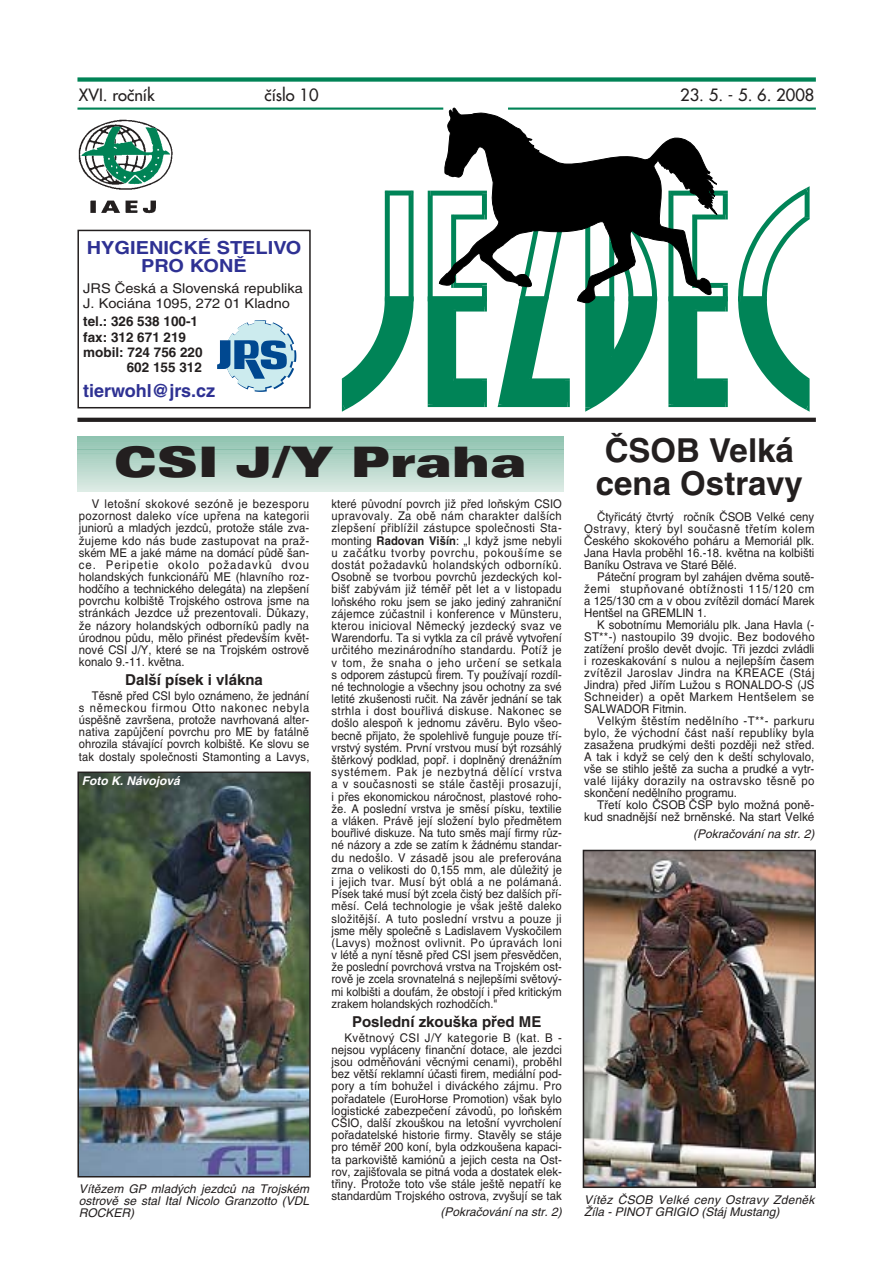
<style>
.page{position:relative;width:893px;height:1262px;background:#fff}
.page>*{position:absolute;margin:0;border:0;box-sizing:border-box;transform-origin:0 0}
.t1{font:900 expanded 42px "Univers CE";color:#231f1f}
.t2{font:700 33px/33px "Helvetica CE";color:#231f1f}
.t3{font:700 18px/18px "Helvetica CE";color:#2e3193;text-align:center;scale:1.11 1}
.t4{font:700 18px "Helvetica CE";color:#2e3193}
.t5{font:16.5px "Futura CE";color:#231f1f}
.t6{font:700 15px "Helvetica CE";color:#231f1f}
.t7{font:700 13.5px "Helvetica CE";color:#231f1f}
.t8{font:13.5px/15px "Helvetica CE";color:#231f1f;scale:1.08 1}
.t9{font:12px/12.1px "Helvetica CE";color:#231f1f;text-align:justify;scale:.95 1}
.t10{font:12px/12.1px "Helvetica CE";color:#231f1f;text-align:justify;scale:.93 1}
.t11{font:italic 12px/12px "Helvetica CE";color:#231f1f;text-align:justify}
.t12{font:12px/12px "Helvetica CE";color:#231f1f;text-align:right}
.t13{font:italic 12px/12px "Helvetica CE";letter-spacing:.02em;color:#231f1f}
.t14{font:italic 700 12px "Helvetica CE";color:#fff}
.s1{font-weight:700}
</style>
<div class="page">
<div style="left:77px;top:77px;width:738px;height:5px;background:#008356"></div>
<div style="left:77px;top:417px;width:738px;height:5px;background:#231f1f"></div>
<svg style="left:497px;top:303px;width:73px;height:104px"></svg>
<svg style="left:668px;top:191px;width:59px;height:216px"></svg>
<svg style="left:427px;top:191px;width:60px;height:216px"></svg>
<svg style="left:585px;top:303px;width:72px;height:109px"></svg>
<svg style="left:738px;top:186px;width:71px;height:226px"></svg>
<svg style="left:342px;top:190px;width:71px;height:222px"></svg>
<svg style="left:438px;top:107px;width:280px;height:196px"></svg>
<hr style="left:77px;top:107px;width:366px;height:3px;background:#008356">
<hr style="left:508px;top:107px;width:307px;height:3px;background:#008356">
<img style="left:78px;top:119px;width:95px;height:94px">
<svg style="left:217px;top:320px;width:79px;height:72px"></svg>
<div style="left:77px;top:230px;width:234px;height:178px;border:2px solid #231f1f"></div>
<hr style="left:77px;top:436px;width:486px;height:2px;background:#71b49c">
<hr style="left:77px;top:438px;width:486px;height:2px;background:#76b69f">
<hr style="left:77px;top:440px;width:486px;height:2px;background:#78b8a0">
<hr style="left:77px;top:442px;width:486px;height:2px;background:#7dbaa3">
<hr style="left:77px;top:444px;width:486px;height:2px;background:#80bba6">
<hr style="left:77px;top:446px;width:486px;height:2px;background:#84bda9">
<hr style="left:77px;top:448px;width:486px;height:2px;background:#88beaa">
<hr style="left:77px;top:450px;width:486px;height:2px;background:#8cc1ad">
<hr style="left:77px;top:452px;width:486px;height:2px;background:#90c3b1">
<hr style="left:77px;top:454px;width:486px;height:2px;background:#94c5b2">
<hr style="left:77px;top:456px;width:486px;height:2px;background:#97c7b4">
<hr style="left:77px;top:458px;width:486px;height:2px;background:#9bc8b6">
<hr style="left:77px;top:460px;width:486px;height:2px;background:#9fcbba">
<hr style="left:77px;top:462px;width:486px;height:2px;background:#a1ccbc">
<hr style="left:77px;top:464px;width:486px;height:2px;background:#a7cebe">
<hr style="left:77px;top:466px;width:486px;height:2px;background:#a9d0c1">
<hr style="left:77px;top:468px;width:486px;height:2px;background:#add2c4">
<hr style="left:77px;top:470px;width:486px;height:2px;background:#b1d3c6">
<hr style="left:77px;top:472px;width:486px;height:2px;background:#b4d6c8">
<hr style="left:77px;top:474px;width:486px;height:2px;background:#b8d7cb">
<hr style="left:77px;top:476px;width:486px;height:2px;background:#bcdace">
<hr style="left:77px;top:478px;width:486px;height:2px;background:#c0dbd0">
<hr style="left:77px;top:480px;width:486px;height:2px;background:#c4ded3">
<hr style="left:77px;top:482px;width:486px;height:2px;background:#c8e0d6">
<hr style="left:77px;top:484px;width:486px;height:2px;background:#cbe2d8">
<hr style="left:77px;top:486px;width:486px;height:2px;background:#d0e4dc">
<hr style="left:77px;top:488px;width:486px;height:2px;background:#d3e6de">
<hr style="left:77px;top:490px;width:486px;height:2px;background:#d7e9e0">
<img style="left:80px;top:774px;width:228px;height:400px">
<div style="left:77px;top:771px;width:234px;height:406px;border:2px solid #231f1f"></div>
<img style="left:585px;top:852px;width:227px;height:333px">
<div style="left:582px;top:849px;width:233px;height:339px;border:2px solid #231f1f"></div>
<h3 class="t5" style="left:79px;top:87px;width:77px">XVI. roãník</h3>
<h3 class="t5" style="left:264px;top:87px;width:56px">ãíslo 10</h3>
<h3 class="t5" style="left:680px;top:87px;width:136px">23. 5. - 5. 6. 2008</h3>
<h3 class="t3" style="left:87px;top:240px;width:195px">HYGIENICKÉ STELIVO<br>PRO KONĚ</h3>
<p class="t8" style="left:83px;top:283px;width:205px">JRS Česká a Slovenská republika<br>J. Kociána 1095, 272 01 Kladno</p>
<p class="t7" style="left:83px;top:317px;width:116px">tel.: 326 538 100-1</p>
<p class="t7" style="left:83px;top:332px;width:104px">fax: 312 671 219</p>
<p class="t7" style="left:83px;top:347px;width:121px">mobil: 724 756 220</p>
<p class="t7" style="left:127px;top:362px;width:77px">602 155 312</p>
<h3 class="t4" style="left:83px;top:384px;width:133px">tierwohl@jrs.cz</h3>
<h1 class="t1" style="left:114px;top:447px;width:413px">CSI J/Y Praha</h1>
<p class="t9" style="left:79px;top:499px;width:244px;text-indent:13px">V letošní skokové sezóně je bezesporu pozornost daleko více upřena na kategorii juniorů a mladých jezdců, protože stále zva&shy;žujeme kdo nás bude zastupovat na praž&shy;ském ME a jaké máme na domácí půdě šan&shy;ce. Peripetie okolo požadavků dvou holandských funkcionářů ME (hlavního roz&shy;hodčího a technického delegáta) na zlepšení povrchu kolbiště Trojského ostrova jsme na stránkách Jezdce už prezentovali. Důkazy, že názory holandských odborníků padly na úrodnou půdu, mělo přinést především květ&shy;nové CSI J/Y, které se na Trojském ostrově konalo 9.-11. května.</p>
<p class="t6" style="left:125px;top:674px;width:139px">Další písek i vlákna</p>
<p class="t10" style="left:79px;top:691px;width:249px;text-indent:13px">Těsně před CSI bylo oznámeno, že jednání s německou firmou Otto nakonec nebyla úspěšně završena, protože navrhovaná alter&shy;nativa zapůjčení povrchu pro ME by fatálně ohrozila stávající povrch kolbiště. Ke slovu se tak dostaly společnosti Stamonting a Lavys,</p>
<p class="t14" style="left:82px;top:776px;width:99px">Foto K. Návojová</p>
<p class="t11" style="left:79px;top:1183px;width:232px">Vítězem GP mladých jezdců na Trojském ostrově se stal Ital Nicolo Granzotto (VDL ROCKER)</p>
<p class="t10" style="left:331px;top:499px;width:249px">které původní povrch již před loňským CSIO upravovaly. Za obě nám charakter dalších zlepšení přiblížil zástupce společnosti Sta&shy;monting <span class="s1">Radovan Višín</span>: „I když jsme nebyli u začátku tvorby povrchu, pokoušíme se dostát požadavků holandských odborníků.<br>Osobně se tvorbou povrchů jezdeckých kol&shy;bišť zabývám již téměř pět let a v listopadu loňského roku jsem se jako jediný zahraniční zájemce zúčastnil i konference v Münsteru, kterou inicioval Německý jezdecký svaz ve Warendorfu. Ta si vytkla za cíl právě vytvoření určitého mezinárodního standardu. Potíž je v tom, že snaha o jeho určení se setkala s odporem zástupců firem. Ty používají rozdíl&shy;né technologie a všechny jsou ochotny za své letité zkušenosti ručit. Na závěr jednání se tak strhla i dost bouřlivá diskuse. Nakonec se došlo alespoň k jednomu závěru. Bylo všeo&shy;becně přijato, že spolehlivě funguje pouze tří&shy;vrstvý systém. První vrstvou musí být rozsáhlý štěrkový podklad, popř. i doplněný drenážním systémem. Pak je nezbytná dělící vrstva a v současnosti se stále častěji prosazují, i přes ekonomickou náročnost, plastové roho&shy;že. A poslední vrstva je směsí písku, textilie a vláken. Právě její složení bylo předmětem bouřlivé diskuze. Na tuto směs mají firmy růz&shy;né názory a zde se zatím k žádnému standar&shy;du nedošlo. V zásadě jsou ale preferována zrna o velikosti do 0,155 mm, ale důležitý je i jejich tvar. Musí být oblá a ne polámaná.<br>Písek také musí být zcela čistý bez dalších pří&shy;měsí. Celá technologie je však ještě daleko složitější. A tuto poslední vrstvu a pouze ji jsme měly společně s Ladislavem Vyskočilem (Lavys) možnost ovlivnit. Po úpravách loni v létě a nyní těsně před CSI jsem přesvědčen, že poslední povrchová vrstva na Trojském ost&shy;rově je zcela srovnatelná s nejlepšími světový&shy;mi kolbišti a doufám, že obstojí i před kritickým zrakem holandských rozhodčích."</p>
<p class="t6" style="left:352px;top:1016px;width:191px">Poslední zkouška před ME</p>
<p class="t9" style="left:331px;top:1032px;width:244px;text-indent:13px">Květnový CSI J/Y kategorie B (kat. B - nejsou vypláceny finanční dotace, ale jezdci jsou odměňováni věcnými cenami), proběhl bez větší reklamní účasti firem, mediální pod&shy;pory a tím bohužel i diváckého zájmu. Pro pořadatele (EuroHorse Promotion) však bylo logistické zabezpečení závodů, po loňském CSIO, další zkouškou na letošní vyvrcholení pořadatelské historie firmy. Stavěly se stáje pro téměř 200 koní, byla odzkoušena kapaci&shy;ta parkoviště kamiónů a jejich cesta na Ost&shy;rov, zajišťovala se pitná voda a dostatek elek&shy;třiny. Protože toto vše stále ještě nepatří ke standardům Trojského ostrova, zvyšují se tak</p>
<p class="t11" style="left:440px;top:1207px;width:123px">(Pokračování na str. 2)</p>
<h2 class="t2" style="left:596px;top:437px;width:208px">ČSOB Velká cena Ostravy</h2>
<p class="t9" style="left:584px;top:511px;width:244px;text-indent:13px">Čtyřicátý čtvrtý ročník ČSOB Velké ceny Ostravy, který byl současně třetím kolem Českého skokového poháru a Memoriál plk.<br>Jana Havla proběhl 16.-18. května na kolbišti Baníku Ostrava ve Staré Bělé.</p>
<p class="t9" style="left:584px;top:572px;width:244px;text-indent:13px">Páteční program byl zahájen dvěma soutě&shy;žemi stupňované obtížnosti 115/120 cm a 125/130 cm a v obou zvítězil domácí Marek Hentšel na GREMLIN 1.</p>
<p class="t9" style="left:584px;top:620px;width:244px;text-indent:13px">K sobotnímu Memoriálu plk. Jana Havla (- ST**-) nastoupilo 39 dvojic. Bez bodového zatížení prošlo devět dvojic. Tři jezdci zvládli i rozeskakování s nulou a nejlepším časem zvítězil Jaroslav Jindra na KREACE (Stáj Jindra) před Jiřím Lužou s RONALDO-S (JS Schneider) a opět Markem Hentšelem se SALWADOR Fitmin.</p>
<p class="t9" style="left:584px;top:716px;width:244px;text-indent:13px">Velkým štěstím nedělního -T**- parkuru bylo, že východní část naší republiky byla zasažena prudkými dešti později než střed.<br>A tak i když se celý den k dešti schylovalo, vše se stihlo ještě za sucha a prudké a vytr&shy;valé lijáky dorazily na ostravsko těsně po skončení nedělního programu.</p>
<p class="t12" style="left:584px;top:800px;width:232px">Třetí kolo ČSOB ČSP bylo možná poně&shy;kud snadnější než brněnské. Na start Velké</p>
<p class="t11" style="left:693px;top:829px;width:123px">(Pokračování na str. 2)</p>
<p class="t13" style="left:584px;top:1195px;width:232px">Vítěz ČSOB Velké ceny Ostravy Zdeněk<br>Žíla - PINOT GRIGIO (Stáj Mustang)</p>
</div>
